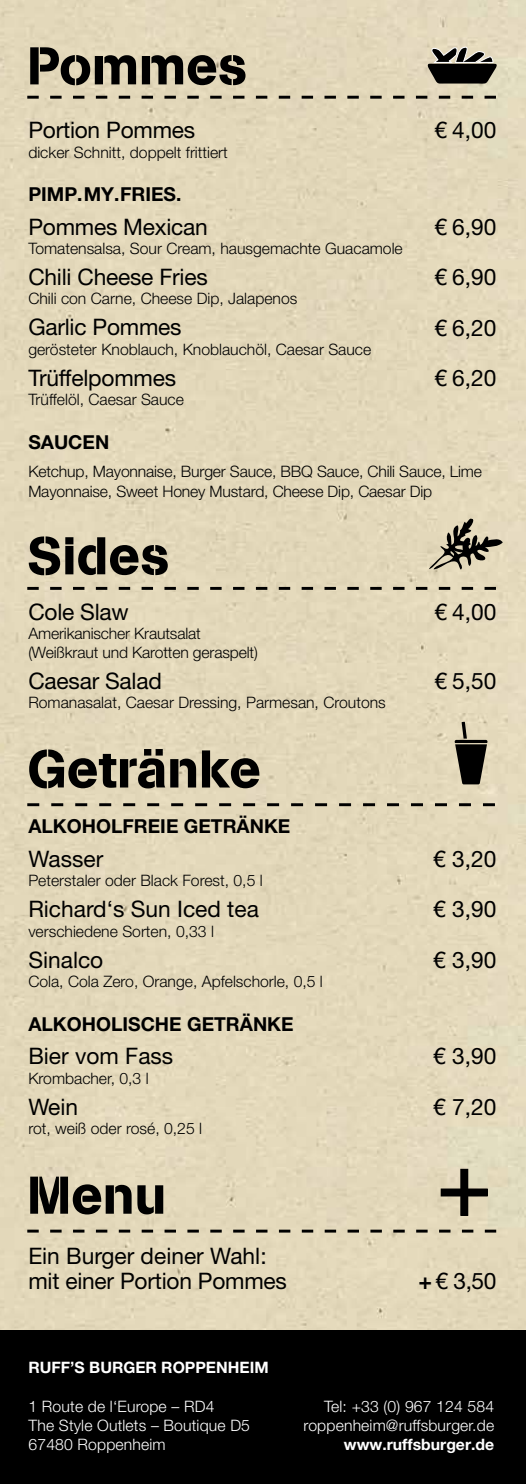
<style>
.page{position:relative;width:526px;height:1484px;background:#fff}
.page>*{position:absolute;margin:0;border:0;box-sizing:border-box;transform-origin:0 0}
.t1{font:52.5px "AG Book Stencil";color:#000}
.t2{font:22.75px/25px "Helvetica Neue LT Pro";letter-spacing:-.01em;color:#000}
.t3{font:700 19.25px "Helvetica Neue LT Pro";color:#000}
.t4{font:300 15.75px/19.2px "Helvetica Neue LT Pro";color:#000}
.t5{font:300 15.75px "Helvetica Neue LT Pro";letter-spacing:.01em;color:#fff}
.t6{font:700 15.75px "Helvetica Neue LT Pro";color:#fff}
.s1{font-weight:700}
</style>
<div class="page">
<div style="left:0;top:0;width:526px;height:1329px;background:#e3d8ba"></div>
<svg style="left:27px;top:96px;width:469px;height:3px"></svg>
<svg style="left:428px;top:47px;width:69px;height:37px;background:#56534b"></svg>
<svg style="left:27px;top:803px;width:468px;height:3px"></svg>
<svg style="left:27px;top:1229px;width:469px;height:3px"></svg>
<div style="left:461px;top:1169px;width:7px;height:46px;background:#000"></div>
<div style="left:460px;top:1168px;width:8px;height:47px;border:1px solid #000"></div>
<div style="left:441px;top:1188px;width:46px;height:7px;background:#000"></div>
<div style="left:441px;top:1188px;width:46px;height:8px;border:1px solid #000"></div>
<svg style="left:27px;top:587px;width:469px;height:3px"></svg>
<svg style="left:429px;top:518px;width:74px;height:51px;background:#a39b86"></svg>
<svg style="left:455px;top:721px;width:32px;height:63px;background:#645f52"></svg>
<div style="left:0;top:1329px;width:526px;height:154px;background:#000"></div>
<h1 class="t1" style="left:27px;top:35px;width:221px">Pommes</h1>
<h2 class="t2" style="left:28px;top:117px;width:168px">Portion Pommes</h2>
<p class="t4" style="left:28px;top:142px;width:201px">dicker Schnitt, doppelt frittiert</p>
<p class="t3" style="left:28px;top:182px;width:104px">PIMP.MY.FRIES</p>
<p class="t3" style="left:176px;top:182px;width:7px">.</p>
<h2 class="t2" style="left:28px;top:213px;width:181px">Pommes Mexican</h2>
<p class="t4" style="left:28px;top:238px;width:376px">Tomatensalsa, Sour Cream, hausgemachte Guacamole</p>
<h2 class="t2" style="left:28px;top:264px;width:181px">Chili Cheese Fries</h2>
<p class="t4" style="left:28px;top:289px;width:270px">Chili con Carne, Cheese Dip, Jalapenos</p>
<h2 class="t2" style="left:28px;top:314px;width:155px">Garlic Pommes</h2>
<p class="t4" style="left:28px;top:339px;width:344px">gerösteter Knoblauch, Knoblauchöl, Caesar Sauce</p>
<h2 class="t2" style="left:28px;top:365px;width:149px">Trüffelpommes</h2>
<p class="t4" style="left:28px;top:389px;width:157px">Trüffelöl, Caesar Sauce</p>
<h2 class="t2" style="left:434px;top:117px;width:63px">€ 4,00</h2>
<h2 class="t2" style="left:434px;top:213px;width:63px">€ 6,90</h2>
<h2 class="t2" style="left:434px;top:264px;width:63px">€ 6,90</h2>
<h2 class="t2" style="left:434px;top:314px;width:63px">€ 6,20</h2>
<h2 class="t2" style="left:434px;top:365px;width:63px">€ 6,20</h2>
<p class="t3" style="left:28px;top:430px;width:82px">SAUCEN</p>
<p class="t4" style="left:28px;top:462px;width:455px">Ketchup, Mayonnaise, Burger Sauce, BBQ Sauce, Chili Sauce, Lime<br>Mayonnaise, Sweet Honey Mustard, Cheese Dip, Caesar Dip</p>
<h1 class="t1" style="left:27px;top:524px;width:144px">Sides</h1>
<h2 class="t2" style="left:28px;top:598px;width:102px">Cole Slaw</h2>
<p class="t4" style="left:28px;top:623px;width:231px">Amerikanischer Krautsalat (Weißkraut und Karotten geraspelt)</p>
<h2 class="t2" style="left:28px;top:668px;width:135px">Caesar Salad</h2>
<p class="t4" style="left:28px;top:693px;width:359px">Romanasalat, Caesar Dressing, Parmesan, Croutons</p>
<h1 class="t1" style="left:27px;top:737px;width:235px">Getränke</h1>
<p class="t3" style="left:28px;top:814px;width:95px">ALKOHOLFREIE</p>
<p class="t3" style="left:184px;top:814px;width:106px">GETRÄNKE</p>
<h2 class="t2" style="left:28px;top:845px;width:76px">Wasser</h2>
<p class="t4" style="left:28px;top:870px;width:236px">Peterstaler oder Black Forest, 0,5 l</p>
<h2 class="t2" style="left:28px;top:896px;width:232px">Richard‘s Sun Iced tea</h2>
<p class="t4" style="left:28px;top:921px;width:187px">verschiedene Sorten, 0,33 l</p>
<h2 class="t2" style="left:28px;top:946px;width:76px">Sinalco</h2>
<p class="t4" style="left:28px;top:971px;width:296px">Cola, Cola Zero, Orange, Apfelschorle, 0,5 l</p>
<p class="t3" style="left:28px;top:1011px;width:95px">ALKOHOLISC</p>
<p class="t3" style="left:155px;top:1011px;width:138px">HE GETRÄNKE</p>
<h2 class="t2" style="left:28px;top:1043px;width:146px">Bier vom Fass</h2>
<p class="t4" style="left:28px;top:1067px;width:122px">Krombacher, 0,3 l</p>
<h2 class="t2" style="left:28px;top:1093px;width:51px">Wein</h2>
<p class="t4" style="left:28px;top:1118px;width:175px">rot, weiß oder rosé, 0,25 l</p>
<h1 class="t1" style="left:27px;top:1163px;width:140px">Menu</h1>
<h2 class="t2" style="left:28px;top:1242px;width:260px">Ein Burger deiner Wahl: mit einer Portion Pommes</h2>
<h2 class="t2" style="left:434px;top:598px;width:63px">€ 4,00</h2>
<h2 class="t2" style="left:434px;top:668px;width:63px">€ 5,50</h2>
<h2 class="t2" style="left:433px;top:845px;width:65px">€ 3,20</h2>
<h2 class="t2" style="left:433px;top:896px;width:65px">€ 3,90</h2>
<h2 class="t2" style="left:433px;top:946px;width:65px">€ 3,90</h2>
<h2 class="t2" style="left:433px;top:1043px;width:65px">€ 3,90</h2>
<h2 class="t2" style="left:433px;top:1093px;width:65px">€ 7,20</h2>
<h2 class="t2" style="left:418px;top:1267px;width:79px"><span class="s1">+</span> € 3,50</h2>
<p class="t6" style="left:29px;top:1357px;width:23px">RUFF</p>
<p class="t6" style="left:70px;top:1357px;width:43px">’S BURGER</p>
<p class="t6" style="left:161px;top:1357px;width:35px">ROPPEN</p>
<p class="t6" style="left:228px;top:1357px;width:42px">HEIM</p>
<p class="t5" style="left:29px;top:1396px;width:187px">1 Route de l‘Europe – RD4</p>
<p class="t5" style="left:324px;top:1396px;width:172px">Tel: +33 (0) 967 124 584</p>
<p class="t5" style="left:29px;top:1415px;width:223px">The Style Outlets – Boutique D5</p>
<p class="t5" style="left:303px;top:1415px;width:192px">roppenheim@ruffsburger.de</p>
<p class="t5" style="left:29px;top:1434px;width:139px">67480 Roppenheim</p>
<p class="t6" style="left:344px;top:1434px;width:152px">WWW.RUFFSBURGER.DE</p>
</div>
